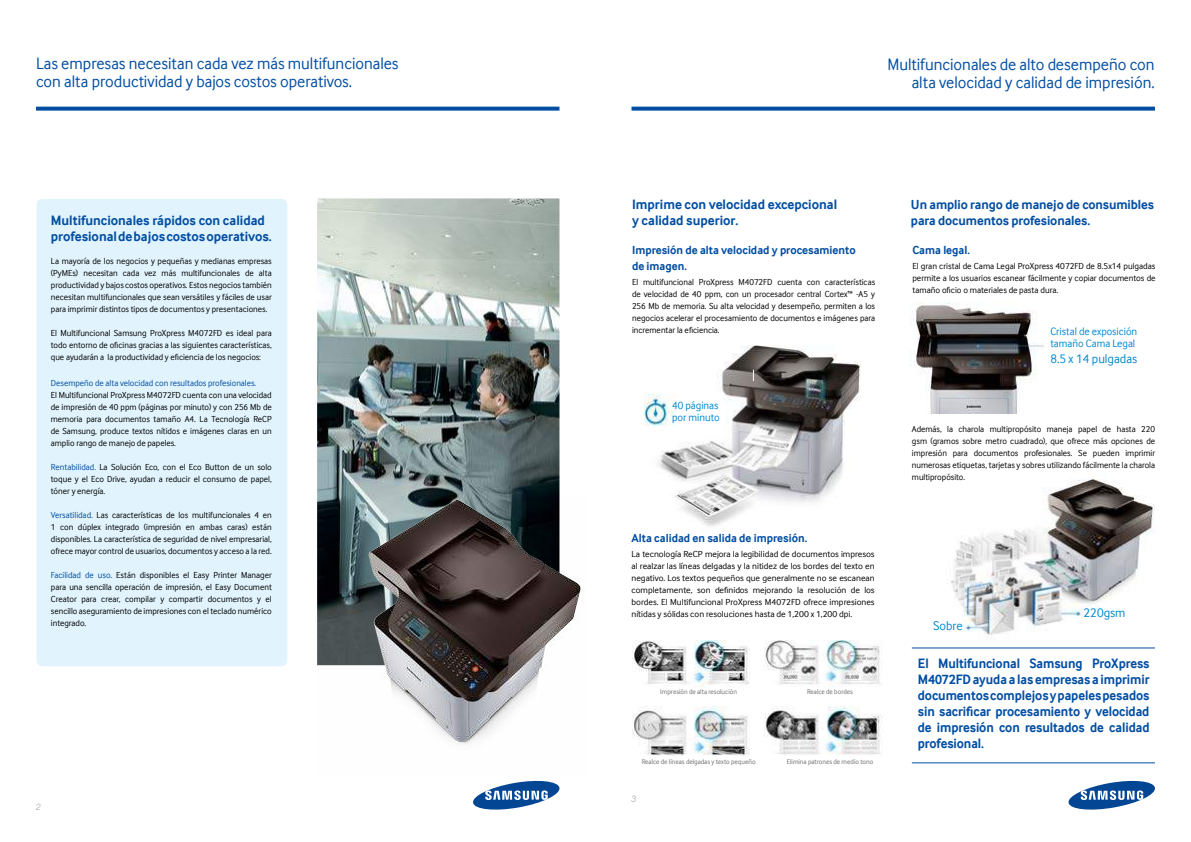
<style>
.page{position:relative;width:1191px;height:842px;background:#fff}
.page>*{position:absolute;margin:0;border:0;box-sizing:border-box;transform-origin:0 0}
.t1{font:17px/18px "Samsung Inter Face";color:#034ea2;scale:.95 1}
.t2{font:700 14px/16px "Samsung Inter Face";color:#034ea2;text-align:justify;scale:.92 1}
.t3{font:700 14px/16px "Samsung Inter Face";color:#034ea2;scale:.95 1}
.t4{font:700 13.5px/16px "Samsung Inter Face";letter-spacing:-.005em;color:#034ea2;scale:.95 1}
.t5{font:13px "Samsung Inter Face";color:#0089cf;scale:.95 1}
.t6{font:700 12px/16px "Samsung Inter Face";color:#034ea2;scale:.95 1}
.t7{font:11px/12px "Samsung Inter Face";color:#0089cf;scale:.95 1}
.t8{font:9px/12px "Samsung Inter Face";color:#000;text-align:justify;scale:.95 1}
.t9{font:9px/12px "Samsung Inter Face";color:#000;text-align:justify}
.t10{font:9px "Samsung Inter Face";color:#034ea2;scale:.95 1}
.t11{font:italic 300 9px "Helvetica Neue";color:#9fa1a4;scale:.96 1}
.t12{font:7px "Samsung Inter Face";color:#6d6e71;scale:.95 1}
.s1{color:#034ea2}
</style>
<div class="page">
<img style="left:643px;top:345px;width:218px;height:181px">
<img style="left:914px;top:479px;width:241px;height:169px">
<img style="left:317px;top:198px;width:242px;height:467px">
<svg style="left:1068px;top:780px;width:87px;height:30px"></svg>
<svg style="left:473px;top:780px;width:87px;height:30px"></svg>
<div style="left:37px;top:199px;width:250px;height:467px;background:#e1f4fd;border-radius:6px"></div>
<svg style="left:36px;top:107px;width:523px;height:4px;background:#195eaa"></svg>
<svg style="left:631px;top:107px;width:524px;height:4px;background:#195eaa"></svg>
<hr style="left:912px;top:648px;width:243px;height:1px;background:#034ea2">
<hr style="left:912px;top:763px;width:243px;height:1px;background:#034ea2">
<img style="left:632px;top:640px;width:117px;height:48px">
<img style="left:632px;top:707px;width:117px;height:48px">
<img style="left:764px;top:640px;width:116px;height:47px">
<img style="left:764px;top:707px;width:118px;height:48px">
<img style="left:318px;top:495px;width:264px;height:249px">
<img style="left:911px;top:303px;width:133px;height:110px">
<h1 class="t1" style="left:36px;top:54px;width:383px">Las empresas necesitan cada vez más multifuncionales con alta productividad y bajos costos operativos.</h1>
<h1 class="t1" style="left:887px;top:55px;width:283px;text-align:right">Multifuncionales de alto desempeño con alta velocidad y calidad de impresión.</h1>
<h2 class="t3" style="left:51px;top:212px;width:234px">Multifuncionales rápidos con calidad profesional de bajos costos operativos.</h2>
<p class="t8" style="left:51px;top:255px;width:234px">La mayoría de los negocios y pequeñas y medianas empresas (PyMEs) necesitan cada vez más multifuncionales de alta productividad y bajos costos operativos. Estos negocios también necesitan multifuncionales que sean versátiles y fáciles de usar para imprimir distintos tipos de documentos y presentaciones.</p>
<p class="t8" style="left:51px;top:327px;width:234px">El Multifuncional Samsung ProXpress M4072FD es ideal para todo entorno de oficinas gracias a las siguientes características, que ayudarán a la productividad y eficiencia de los negocios:</p>
<p class="t10" style="left:51px;top:378px;width:218px">Desempeño de alta velocidad con resultados profesionales.</p>
<p class="t8" style="left:51px;top:389px;width:234px">El Multifuncional ProXpress M4072FD cuenta con una velocidad de impresión de 40 ppm (páginas por minuto) y con 256 Mb de memoria para documentos tamaño A4. La Tecnología ReCP de Samsung, produce textos nítidos e imágenes claras en un amplio rango de manejo de papeles.</p>
<p class="t8" style="left:51px;top:461px;width:234px"><span class="s1">Rentabilidad.</span> La Solución Eco, con el Eco Button de un solo toque y el Eco Drive, ayudan a reducir el consumo de papel, tóner y energía.</p>
<p class="t8" style="left:51px;top:509px;width:234px"><span class="s1">Versatilidad.</span> Las características de los multifuncionales 4 en 1 con dúplex integrado (impresión en ambas caras) están disponibles. La característica de seguridad de nivel empresarial, ofrece mayor control de usuarios, documentos y acceso a la red.</p>
<p class="t8" style="left:51px;top:569px;width:234px"><span class="s1">Facilidad de uso.</span> Están disponibles el Easy Printer Manager para una sencilla operación de impresión, el Easy Document Creator para crear, compilar y compartir documentos y el sencillo aseguramiento de impresiones con el teclado numérico integrado.</p>
<p class="t11" style="left:36px;top:801px;width:7px">2</p>
<h2 class="t3" style="left:632px;top:196px;width:217px">Imprime con velocidad excepcional y calidad superior.</h2>
<h3 class="t4" style="left:911px;top:196px;width:257px">Un amplio rango de manejo de consumibles para documentos profesionales.</h3>
<h3 class="t6" style="left:632px;top:242px;width:237px">Impresión de alta velocidad y procesamiento de imagen.</h3>
<p class="t8" style="left:632px;top:276px;width:257px">El multifuncional ProXpress M4072FD cuenta con características de velocidad de 40 ppm, con un procesador central Cortex™ -A5 y 256 Mb de memoria. Su alta velocidad y desempeño, permiten a los negocios acelerar el procesamiento de documentos e imágenes para incrementar la eficiencia.</p>
<p class="t7" style="left:672px;top:399px;width:52px">40 páginas por minuto</p>
<h3 class="t6" style="left:631px;top:530px;width:186px">Alta calidad en salida de impresión.</h3>
<p class="t9" style="left:631px;top:548px;width:245px">La tecnología ReCP mejora la legibilidad de documentos impresos al realzar las líneas delgadas y la nitidez de los bordes del texto en negativo. Los textos pequeños que generalmente no se escanean completamente, son definidos mejorando la resolución de los bordes. El Multifuncional ProXpress M4072FD ofrece impresiones nítidas y sólidas con resoluciones hasta de 1,200 x 1,200 dpi.</p>
<p class="t12" style="left:660px;top:687px;width:82px">Impresión de alta resolución</p>
<p class="t12" style="left:807px;top:687px;width:50px">Realce de bordes</p>
<p class="t12" style="left:641px;top:757px;width:121px">Realce de líneas delgadas y texto pequeño</p>
<p class="t12" style="left:786px;top:757px;width:93px">Elimina patrones de medio tono</p>
<p class="t11" style="left:631px;top:793px;width:7px">3</p>
<h3 class="t6" style="left:912px;top:242px;width:62px">Cama legal.</h3>
<p class="t9" style="left:912px;top:260px;width:245px">El gran cristal de Cama Legal ProXpress 4072FD de 8.5x14 pulgadas permite a los usuarios escanear fácilmente y copiar documentos de tamaño oficio o materiales de pasta dura.</p>
<p class="t7" style="left:1050px;top:325px;width:93px">Cristal de exposición tamaño Cama Legal</p>
<h3 class="t5" style="left:1050px;top:351px;width:93px">8.5 x 14 pulgadas</h3>
<p class="t8" style="left:912px;top:423px;width:257px">Además, la charola multipropósito maneja papel de hasta 220 gsm (gramos sobre metro cuadrado), que ofrece más opciones de impresión para documentos profesionales. Se pueden imprimir numerosas etiquetas, tarjetas y sobres utilizando fácilmente la charola multipropósito.</p>
<h3 class="t5" style="left:933px;top:618px;width:33px">Sobre</h3>
<h3 class="t5" style="left:1083px;top:605px;width:46px">220gsm</h3>
<h2 class="t2" style="left:918px;top:655px;width:253px">El Multifuncional Samsung ProXpress M4072FD ayuda a las empresas a imprimir documentos complejos y papeles pesados sin sacrificar procesamiento y velocidad de impresión con resultados de calidad profesional.</h2>
</div>
